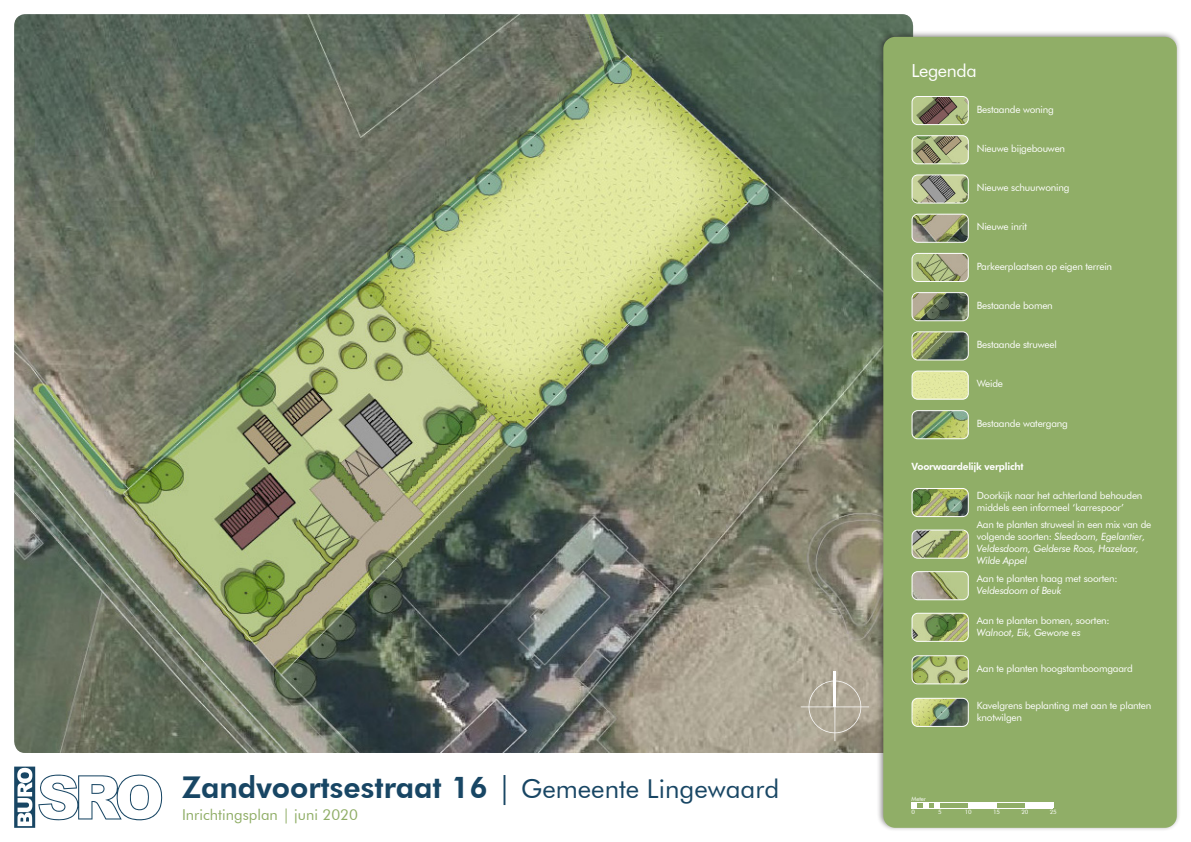
<style>
.page{position:relative;width:1191px;height:842px;background:#fff}
.page>*{position:absolute;margin:0;border:0;box-sizing:border-box;transform-origin:0 0}
.Titel_project_blauw{font:800 30px "Futura BT";color:#184664}
.Legenda_titel_wit{font:18px "Futura BT";letter-spacing:-.02em;color:#fff}
.Titel_soort_tekening{font:15px "Futura BT";color:#90ae67}
.Legenda_tekst_wit{font:10px/12px "Futura BT";letter-spacing:-.02em;color:#fff}
.Legenda_tekst_wit-2{font:italic 10px/12px "Futura BT";letter-spacing:-.02em;color:#fff}
.Legenda_tekst_wit-3{font:800 10px "Futura BT";letter-spacing:-.02em;color:#fff}
.Schaal_tekst_wit{font:6px "Futura BT";letter-spacing:-.02em;color:#fff}
.s1{font-weight:400}
.s2{font-weight:400;font-size:26px}
.s3{font-style:normal}
.s4{font-style:italic}
</style>
<div class="page">
<img style="left:14px;top:14px;width:899px;height:739px">
<svg style="left:14px;top:766px;width:148px;height:62px"></svg>
<div style="left:876px;top:30px;width:304px;height:802px;background:#231f20;opacity:.5"></div>
<div style="left:883px;top:37px;width:293px;height:791px;background:#90ae67;border-radius:12px"></div>
<img style="left:913px;top:96px;width:55px;height:29px">
<div style="left:911px;top:96px;width:57px;height:29px;border:1px solid #fff;border-radius:6px"></div>
<img style="left:913px;top:136px;width:55px;height:28px">
<div style="left:911px;top:135px;width:57px;height:29px;border:1px solid #fff;border-radius:6px"></div>
<img style="left:913px;top:175px;width:55px;height:28px">
<div style="left:911px;top:174px;width:57px;height:30px;border:1px solid #fff;border-radius:6px"></div>
<img style="left:913px;top:253px;width:55px;height:28px">
<div style="left:911px;top:253px;width:57px;height:29px;border:1px solid #fff;border-radius:6px"></div>
<img style="left:913px;top:214px;width:55px;height:28px">
<div style="left:911px;top:214px;width:57px;height:29px;border:1px solid #fff;border-radius:6px"></div>
<img style="left:913px;top:293px;width:55px;height:28px">
<div style="left:911px;top:292px;width:57px;height:29px;border:1px solid #fff;border-radius:6px"></div>
<img style="left:913px;top:371px;width:55px;height:28px">
<div style="left:911px;top:371px;width:57px;height:29px;border:1px solid #fff;border-radius:6px"></div>
<img style="left:913px;top:411px;width:55px;height:28px">
<div style="left:911px;top:410px;width:57px;height:29px;border:1px solid #fff;border-radius:6px"></div>
<img style="left:913px;top:332px;width:55px;height:28px">
<div style="left:911px;top:331px;width:57px;height:29px;border:1px solid #fff;border-radius:6px"></div>
<img style="left:913px;top:488px;width:55px;height:29px">
<div style="left:911px;top:488px;width:57px;height:29px;border:1px solid #fff;border-radius:6px"></div>
<img style="left:913px;top:530px;width:55px;height:28px">
<div style="left:911px;top:530px;width:57px;height:29px;border:1px solid #fff;border-radius:6px"></div>
<img style="left:913px;top:613px;width:55px;height:28px">
<div style="left:911px;top:613px;width:57px;height:29px;border:1px solid #fff;border-radius:6px"></div>
<img style="left:913px;top:656px;width:55px;height:28px">
<div style="left:911px;top:655px;width:57px;height:29px;border:1px solid #fff;border-radius:6px"></div>
<img style="left:913px;top:698px;width:55px;height:28px">
<div style="left:911px;top:698px;width:57px;height:29px;border:1px solid #fff;border-radius:6px"></div>
<img style="left:913px;top:572px;width:55px;height:28px">
<div style="left:911px;top:571px;width:57px;height:29px;border:1px solid #fff;border-radius:6px"></div>
<svg style="left:911px;top:803px;width:6px;height:5px"></svg>
<svg style="left:923px;top:803px;width:5px;height:5px"></svg>
<svg style="left:934px;top:803px;width:6px;height:5px"></svg>
<div style="left:968px;top:802px;width:28px;height:6px;background:#fff"></div>
<div style="left:1025px;top:802px;width:28px;height:6px;background:#fff"></div>
<hr style="left:911px;top:808px;width:142px;height:1px;background:#fff">
<hr style="left:911px;top:802px;width:142px;height:1px;background:#fff">
<svg style="left:808px;top:681px;width:53px;height:52px;background:#b2ab9a"></svg>
<hr style="left:800px;top:706px;width:69px;height:1px;background:#fff">
<hr style="left:834px;top:706px;width:1px;height:35px;background:#fff">
<hr style="left:833px;top:672px;width:3px;height:35px;background:#fff">
<p class="Titel_project_blauw" style="left:182px;top:769px;width:599px">Zandvoortsestraat 16 <span class="s1">|</span> <span class="s2">Gemeente Lingewaard</span></p>
<p class="Titel_soort_tekening" style="left:182px;top:805px;width:177px">Inrichtingsplan | juni 2020</p>
<p class="Legenda_titel_wit" style="left:911px;top:60px;width:67px">Legenda</p>
<p class="Legenda_tekst_wit" style="left:976px;top:103px;width:79px">Bestaande woning</p>
<p class="Legenda_tekst_wit" style="left:976px;top:142px;width:90px">Nieuwe bijgebouwen</p>
<p class="Legenda_tekst_wit" style="left:976px;top:182px;width:94px">Nieuwe schuurwoning</p>
<p class="Legenda_tekst_wit" style="left:976px;top:221px;width:52px">Nieuwe inrit</p>
<p class="Legenda_tekst_wit" style="left:976px;top:260px;width:137px">Parkeerplaatsen op eigen terrein</p>
<p class="Legenda_tekst_wit" style="left:976px;top:299px;width:77px">Bestaande bomen</p>
<p class="Legenda_tekst_wit" style="left:976px;top:338px;width:82px">Bestaande struweel</p>
<p class="Legenda_tekst_wit" style="left:976px;top:378px;width:28px">Weide</p>
<p class="Legenda_tekst_wit" style="left:976px;top:417px;width:93px">Bestaande watergang</p>
<p class="Legenda_tekst_wit-3" style="left:911px;top:460px;width:114px">Voorwaardelijk verplicht</p>
<p class="Legenda_tekst_wit" style="left:976px;top:489px;width:167px">Doorkijk naar het achterland behouden middels een informeel ‘karrespoor’</p>
<p class="Legenda_tekst_wit-2" style="left:976px;top:519px;width:176px"><span class="s3">Aan te planten struweel in een mix van de volgende soorten:</span> Sleedoorn, Egelantier, Veldesdoorn, Gelderse Roos, Hazelaar, Wilde Appel</p>
<p class="Legenda_tekst_wit" style="left:976px;top:572px;width:142px">Aan te planten haag met soorten:</p>
<p class="Legenda_tekst_wit-2" style="left:976px;top:584px;width:86px">Veldesdoorn of Beuk</p>
<p class="Legenda_tekst_wit" style="left:976px;top:614px;width:134px">Aan te planten bomen, soorten:<br><span class="s4">Walnoot, Eik, Gewone es</span></p>
<p class="Legenda_tekst_wit" style="left:976px;top:662px;width:157px">Aan te planten hoogstamboomgaard</p>
<p class="Legenda_tekst_wit" style="left:976px;top:699px;width:176px">Kavelgrens beplanting met aan te planten knotwilgen</p>
<p class="Schaal_tekst_wit" style="left:911px;top:795px;width:16px">Meter</p>
<p class="Schaal_tekst_wit" style="left:911px;top:808px;width:5px">0</p>
<p class="Schaal_tekst_wit" style="left:964px;top:808px;width:8px">10</p>
<p class="Schaal_tekst_wit" style="left:993px;top:808px;width:8px">15</p>
<p class="Schaal_tekst_wit" style="left:1021px;top:808px;width:8px">20</p>
<p class="Schaal_tekst_wit" style="left:1049px;top:808px;width:8px">25</p>
<p class="Schaal_tekst_wit" style="left:938px;top:808px;width:5px">5</p>
</div>
